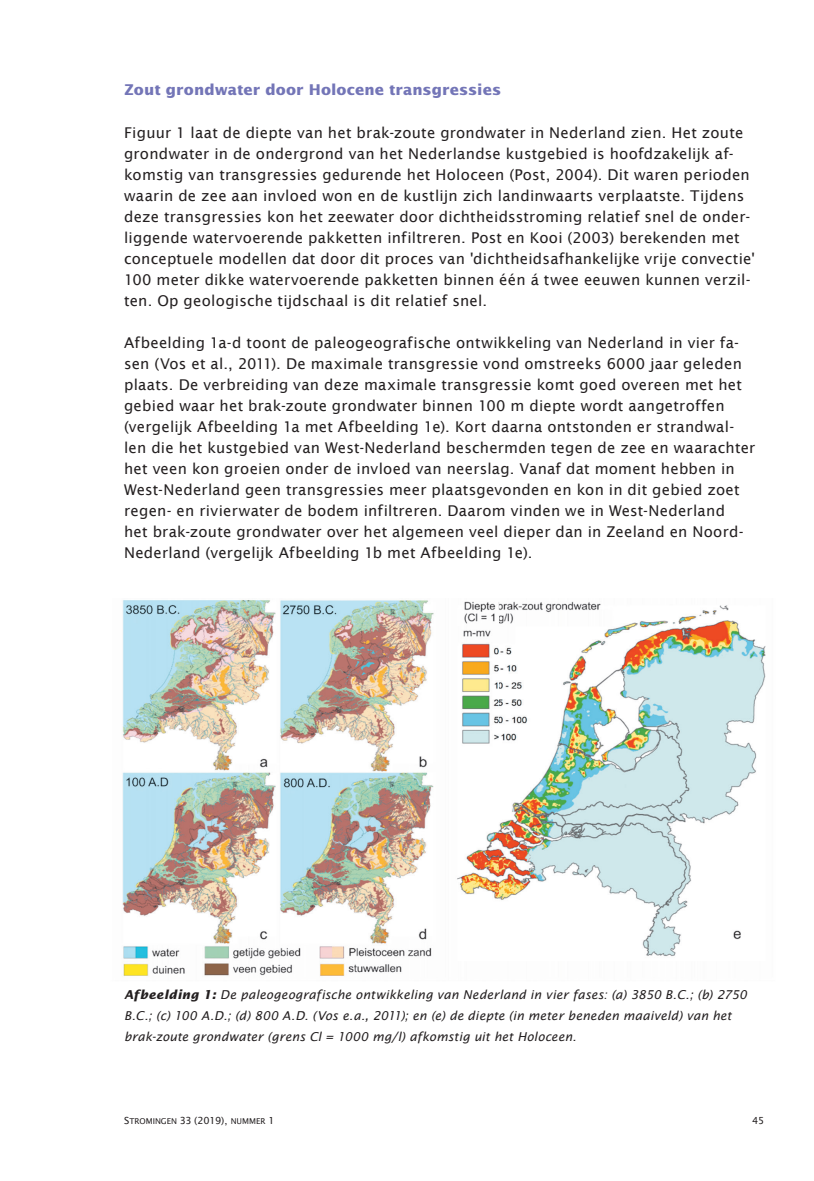
<style>
.page{position:relative;width:814px;height:1181px;background:#fff}
.page>*{position:absolute;margin:0;border:0;box-sizing:border-box;transform-origin:0 0}
.t1{font:14.88px/21px "Lucida Sans";letter-spacing:.015em;color:#231f20}
.t2{font:700 14.88px "Lucida Sans";letter-spacing:.005em;color:#7375b7}
.t3{font:italic 12.25px/21px "Lucida Sans";letter-spacing:.015em;color:#231f20}
.t4{font:9.8px "Lucida Sans";color:#231f20}
.t5{font:8.05px "Lucida Sans";color:#231f20}
.s1{font-weight:700}
.s2{font-size:9.8px}
</style>
<div class="page">
<img style="left:122px;top:600px;width:644px;height:376px">
<p class="t2" style="left:124px;top:82px;width:378px">Zout grondwater door Holocene transgressies</p>
<p class="t1" style="left:124px;top:122px;width:632px">Figuur 1 laat de diepte van het brak-zoute grondwater in Nederland zien. Het zoute grondwater in de ondergrond van het Nederlandse kustgebied is hoofdzakelijk af&shy;komstig van transgressies gedurende het Holoceen (Post, 2004). Dit waren perioden waarin de zee aan invloed won en de kustlijn zich landinwaarts verplaatste. Tijdens deze transgressies kon het zeewater door dichtheidsstroming relatief snel de onder&shy;liggende watervoerende pakketten infiltreren. Post en Kooi (2003) berekenden met conceptuele modellen dat door dit proces van 'dichtheidsafhankelijke vrije convectie' 100 meter dikke watervoerende pakketten binnen één á twee eeuwen kunnen verzil&shy;ten. Op geologische tijdschaal is dit relatief snel.</p>
<p class="t1" style="left:124px;top:332px;width:632px">Afbeelding 1a-d toont de paleogeografische ontwikkeling van Nederland in vier fa&shy;sen (Vos et al., 2011). De maximale transgressie vond omstreeks 6000 jaar geleden plaats. De verbreiding van deze maximale transgressie komt goed overeen met het gebied waar het brak-zoute grondwater binnen 100 m diepte wordt aangetroffen (vergelijk Afbeelding 1a met Afbeelding 1e). Kort daarna ontstonden er strandwal&shy;len die het kustgebied van West-Nederland beschermden tegen de zee en waarachter het veen kon groeien onder de invloed van neerslag. Vanaf dat moment hebben in West-Nederland geen transgressies meer plaatsgevonden en kon in dit gebied zoet regen- en rivierwater de bodem infiltreren. Daarom vinden we in West-Nederland<br>het brak-zoute grondwater over het algemeen veel dieper dan in Zeeland en Noord-Nederland (vergelijk Afbeelding 1b met Afbeelding 1e).</p>
<p class="t3" style="left:124px;top:984px;width:624px"><span class="s1">Afbeelding 1:</span> De paleogeografische ontwikkeling van Nederland in vier fases: (a) 3850 B.C.; (b) 2750<br>B.C.; (c) 100 A.D.; (d) 800 A.D. (Vos e.a., 2011); en (e) de diepte (in meter beneden maaiveld) van het brak-zoute grondwater (grens Cl = 1000 mg/l) afkomstig uit het Holoceen.</p>
<p class="t5" style="left:124px;top:1116px;width:152px"><span class="s2">S</span>TROMINGEN <span class="s2">33 (2019),</span> NUMMER <span class="s2">1</span></p>
<p class="t4" style="left:752px;top:1115px;width:14px">45</p>
</div>
